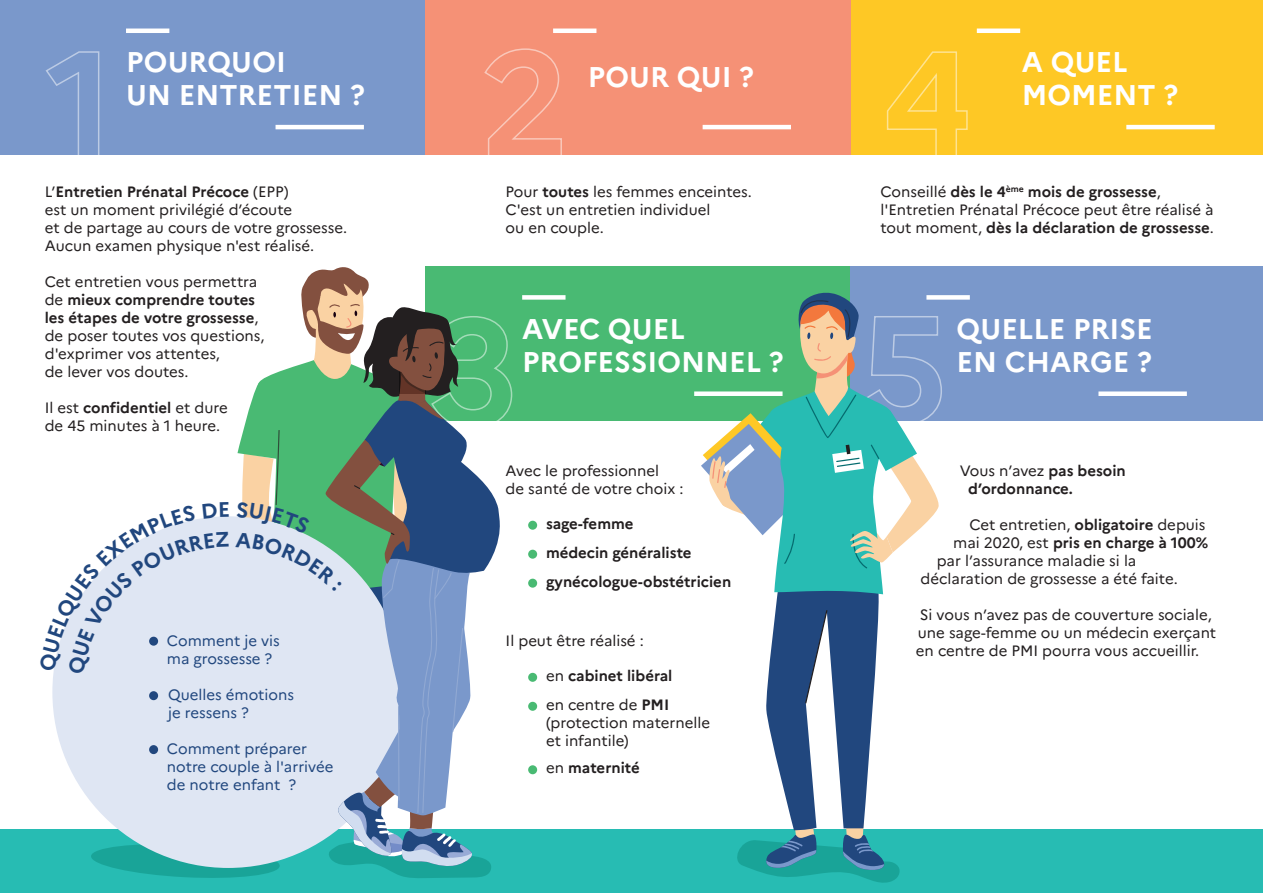
<style>
.page{position:relative;width:1263px;height:893px;background:#fff}
.page>*{position:absolute;margin:0;border:0;box-sizing:border-box;transform-origin:0 0}
.t1{font:700 28.5px/33px "Marianne";color:#fff}
.t2{font:15px/18px "Marianne";color:#231f20}
.t3{font:700 15px/29px "Marianne";color:#231f20}
.t4{font:15px/18px "Marianne";color:#21477e}
.s1{font-weight:700}
.s2{font-weight:400}
</style>
<div class="page">
<div style="left:0;top:0;width:425px;height:154px;background:#7a98cb"></div>
<hr style="left:126px;top:29px;width:43px;height:4px;background:#fff">
<hr style="left:276px;top:125px;width:88px;height:4px;background:#fff">
<div style="left:425px;top:267px;width:425px;height:154px;background:#49ba73"></div>
<div style="left:522px;top:295px;width:43px;height:5px;background:#fff"></div>
<div style="left:694px;top:391px;width:88px;height:5px;background:#fff"></div>
<div style="left:850px;top:267px;width:413px;height:154px;background:#7a98cb"></div>
<div style="left:926px;top:295px;width:44px;height:5px;background:#fff"></div>
<div style="left:1098px;top:391px;width:89px;height:5px;background:#fff"></div>
<div style="left:850px;top:0;width:413px;height:154px;background:#fec825"></div>
<hr style="left:977px;top:29px;width:43px;height:4px;background:#fff">
<hr style="left:1126px;top:125px;width:89px;height:4px;background:#fff">
<div style="left:425px;top:0;width:425px;height:154px;background:#f59176"></div>
<hr style="left:553px;top:29px;width:43px;height:4px;background:#fff">
<hr style="left:703px;top:125px;width:88px;height:4px;background:#fff">
<div style="left:0;top:830px;width:1263px;height:63px;background:#27bcb3"></div>
<div style="left:528px;top:521px;width:9px;height:9px;background:#49ba73;border-radius:50%"></div>
<div style="left:528px;top:550px;width:9px;height:9px;background:#49ba73;border-radius:50%"></div>
<div style="left:528px;top:579px;width:9px;height:9px;background:#49ba73;border-radius:50%"></div>
<div style="left:528px;top:673px;width:9px;height:9px;background:#49ba73;border-radius:50%"></div>
<div style="left:528px;top:702px;width:9px;height:9px;background:#49ba73;border-radius:50%"></div>
<div style="left:528px;top:765px;width:9px;height:9px;background:#49ba73;border-radius:50%"></div>
<svg style="left:46px;top:51px;width:54px;height:104px"></svg>
<svg style="left:483px;top:48px;width:80px;height:107px"></svg>
<svg style="left:886px;top:51px;width:82px;height:104px"></svg>
<svg style="left:701px;top:292px;width:242px;height:591px"></svg>
<svg style="left:39px;top:266px;width:474px;height:612px"></svg>
<h1 class="t1" style="left:126px;top:45px;width:240px">POURQUOI<br>UN ENTRETIEN ?</h1>
<p class="t2" style="left:45px;top:182px;width:304px">L’<span class="s1">Entretien Prénatal Précoce</span> (EPP)<br>est un moment privilégié d’écoute<br>et de partage au cours de votre grossesse.<br>Aucun examen physique n'est réalisé.</p>
<p class="t2" style="left:45px;top:272px;width:221px">Cet entretien vous permettra de <span class="s1">mieux comprendre toutes les étapes de votre grossesse</span>, de poser toutes vos questions, d'exprimer vos attentes,<br>de lever vos doutes.</p>
<p class="t2" style="left:45px;top:398px;width:185px">Il est <span class="s1">confidentiel</span> et dure de 45 minutes à 1 heure.</p>
<p class="t4" style="left:167px;top:632px;width:114px">Comment je vis ma grossesse ?</p>
<p class="t4" style="left:168px;top:686px;width:127px">Quelles émotions je ressens ?</p>
<p class="t4" style="left:167px;top:740px;width:168px">Comment préparer notre couple à l'arrivée de notre enfant ?</p>
<h1 class="t1" style="left:588px;top:60px;width:168px">POUR QUI ?</h1>
<h1 class="t1" style="left:1022px;top:45px;width:158px">A QUEL<br>MOMENT ?</h1>
<p class="t2" style="left:506px;top:182px;width:248px">Pour <span class="s1">toutes</span> les femmes enceintes.<br>C'est un entretien individuel<br>ou en couple.</p>
<p class="t2" style="left:880px;top:182px;width:335px">Conseillé <span class="s1">dès le 4</span><sup>ème</sup> <span class="s1">mois de grossesse</span>, l'Entretien Prénatal Précoce peut être réalisé à tout moment, <span class="s1">dès la déclaration de grossesse</span>.</p>
<h1 class="t1" style="left:522px;top:312px;width:263px">AVEC QUEL<br>PROFESSIONNEL ?</h1>
<h1 class="t1" style="left:956px;top:312px;width:198px">QUELLE PRISE<br>EN CHARGE ?</h1>
<p class="t2" style="left:506px;top:461px;width:179px">Avec le professionnel<br>de santé de votre choix :</p>
<p class="t3" style="left:546px;top:509px;width:187px">sage-femme<br>médecin généraliste gynécologue-obstétricien</p>
<p class="t2" style="left:506px;top:631px;width:140px">Il peut être réalisé :</p>
<p class="t3" style="left:546px;top:661px;width:128px"><span class="s2">en</span> cabinet libéral <span class="s2">en centre de</span> PMI</p>
<p class="t2" style="left:546px;top:713px;width:166px">(protection maternelle et infantile)</p>
<p class="t3" style="left:546px;top:753px;width:95px"><span class="s2">en</span> maternité</p>
<p class="t3" style="left:968px;top:461px;width:159px;line-height:18px;text-indent:-8px"><span class="s2">Vous n’avez</span> pas besoin d’ordonnance.</p>
<p class="t2" style="left:969px;top:515px;width:238px">Cet entretien, <span class="s1">obligatoire</span> depuis</p>
<p class="t3" style="left:953px;top:528px;width:257px"><span class="s2">mai 2020, est</span> pris en charge à 100%</p>
<p class="t2" style="left:937px;top:551px;width:201px">par l’assurance maladie si la</p>
<p class="t2" style="left:920px;top:569px;width:259px">déclaration de grossesse a été faite.</p>
<p class="t2" style="left:916px;top:605px;width:302px">Si vous n’avez pas de couverture sociale, une sage-femme ou un médecin exerçant en centre de PMI pourra vous accueillir.</p>
</div>
